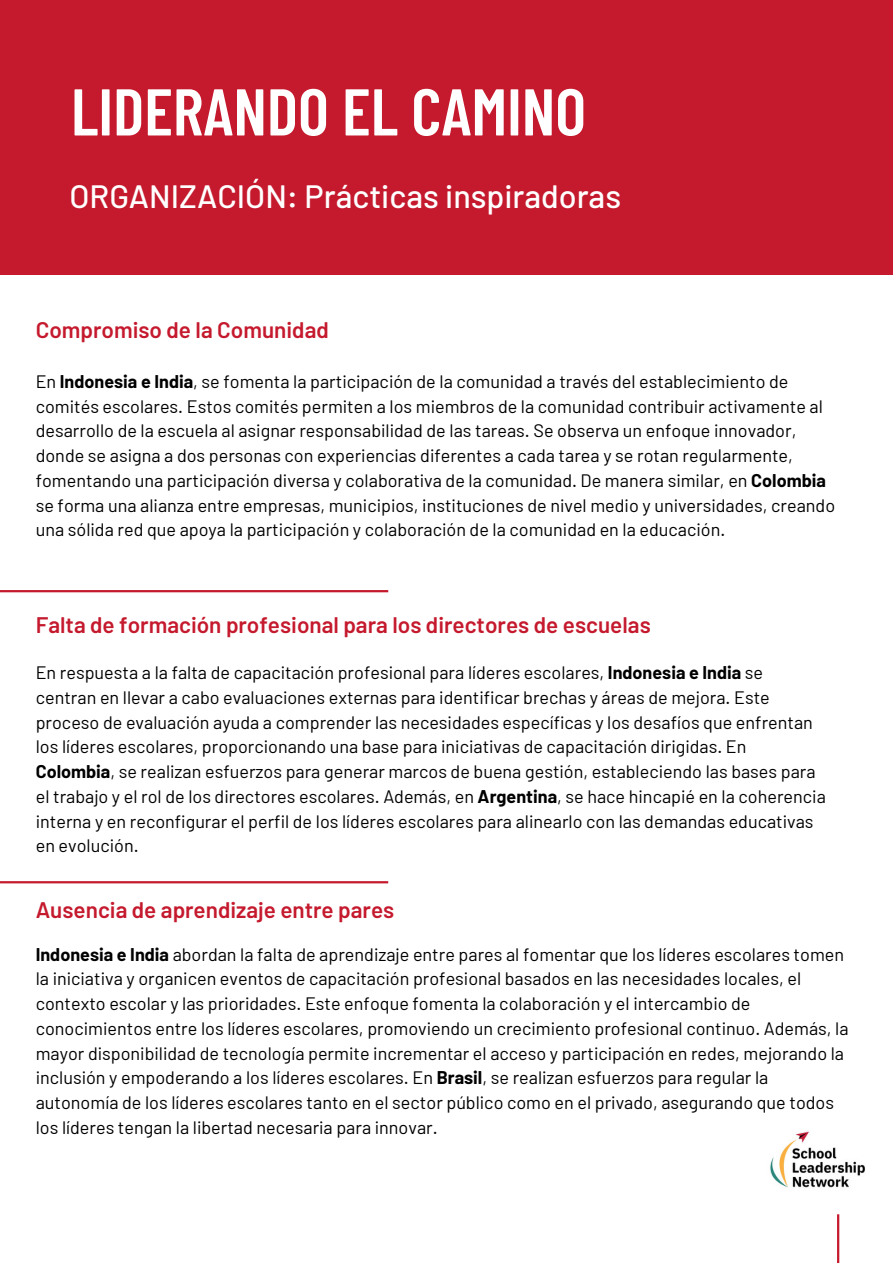
<style>
.page{position:relative;width:893px;height:1264px;background:#fff}
.page>*{position:absolute;margin:0;border:0;box-sizing:border-box;transform-origin:0 0}
.t1{font:600 66px "Barlow Condensed";color:#fff}
.t2{font:500 32.25px "Barlow";color:#fff}
.t3{font:600 22.5px "Barlow";color:#c5192d}
.t4{font:18px/24.8px "Barlow";color:#000}
.s1{font-weight:700}
</style>
<div class="page">
<hr style="left:0;top:590px;width:388px;height:2px;background:#c5192d">
<hr style="left:0;top:881px;width:388px;height:2px;background:#c5192d">
<div style="left:0;top:0;width:892px;height:274px;background:#c5192d"></div>
<hr style="left:837px;top:1214px;width:2px;height:48px;background:#c5192d">
<img style="left:770px;top:1131px;width:95px;height:57px">
<p class="t1" style="left:71px;top:69px;width:516px">LIDERANDO EL CAMINO</p>
<p class="t2" style="left:70px;top:175px;width:553px">ORGANIZACIÓN: Prácticas inspiradoras</p>
<p class="t3" style="left:36px;top:315px;width:294px">Compromiso de la Comunidad</p>
<p class="t4" style="left:36px;top:368px;width:800px">En <span class="s1">Indonesia e India</span>, se fomenta la participación de la comunidad a través del establecimiento de comités escolares. Estos comités permiten a los miembros de la comunidad contribuir activamente al desarrollo de la escuela al asignar responsabilidad de las tareas. Se observa un enfoque innovador, donde se asigna a dos personas con experiencias diferentes a cada tarea y se rotan regularmente, fomentando una participación diversa y colaborativa de la comunidad. De manera similar, en <span class="s1">Colombia </span>se forma una alianza entre empresas, municipios, instituciones de nivel medio y universidades, creando una sólida red que apoya la participación y colaboración de la comunidad en la educación.</p>
<p class="t3" style="left:36px;top:611px;width:616px">Falta de formación profesional para los directores de escuelas</p>
<p class="t4" style="left:36px;top:659px;width:791px">En respuesta a la falta de capacitación profesional para líderes escolares, <span class="s1">Indonesia e India</span> se centran en llevar a cabo evaluaciones externas para identificar brechas y áreas de mejora. Este proceso de evaluación ayuda a comprender las necesidades específicas y los desafíos que enfrentan los líderes escolares, proporcionando una base para iniciativas de capacitación dirigidas. En <span class="s1">Colombia</span>, se realizan esfuerzos para generar marcos de buena gestión, estableciendo las bases para el trabajo y el rol de los directores escolares. Además, en <span class="s1">Argentina</span>, se hace hincapié en la coherencia interna y en reconfigurar el perfil de los líderes escolares para alinearlo con las demandas educativas en evolución.</p>
<p class="t3" style="left:36px;top:895px;width:360px">Ausencia de aprendizaje entre pares</p>
<p class="t4" style="left:36px;top:941px;width:814px"><span class="s1">Indonesia e India</span> abordan la falta de aprendizaje entre pares al fomentar que los líderes escolares tomen la iniciativa y organicen eventos de capacitación profesional basados en las necesidades locales, el contexto escolar y las prioridades. Este enfoque fomenta la colaboración y el intercambio de conocimientos entre los líderes escolares, promoviendo un crecimiento profesional continuo. Además, la mayor disponibilidad de tecnología permite incrementar el acceso y participación en redes, mejorando la inclusión y empoderando a los líderes escolares. En <span class="s1">Brasil</span>, se realizan esfuerzos para regular la autonomía de los líderes escolares tanto en el sector público como en el privado, asegurando que todos los líderes tengan la libertad necesaria para innovar.</p>
</div>
